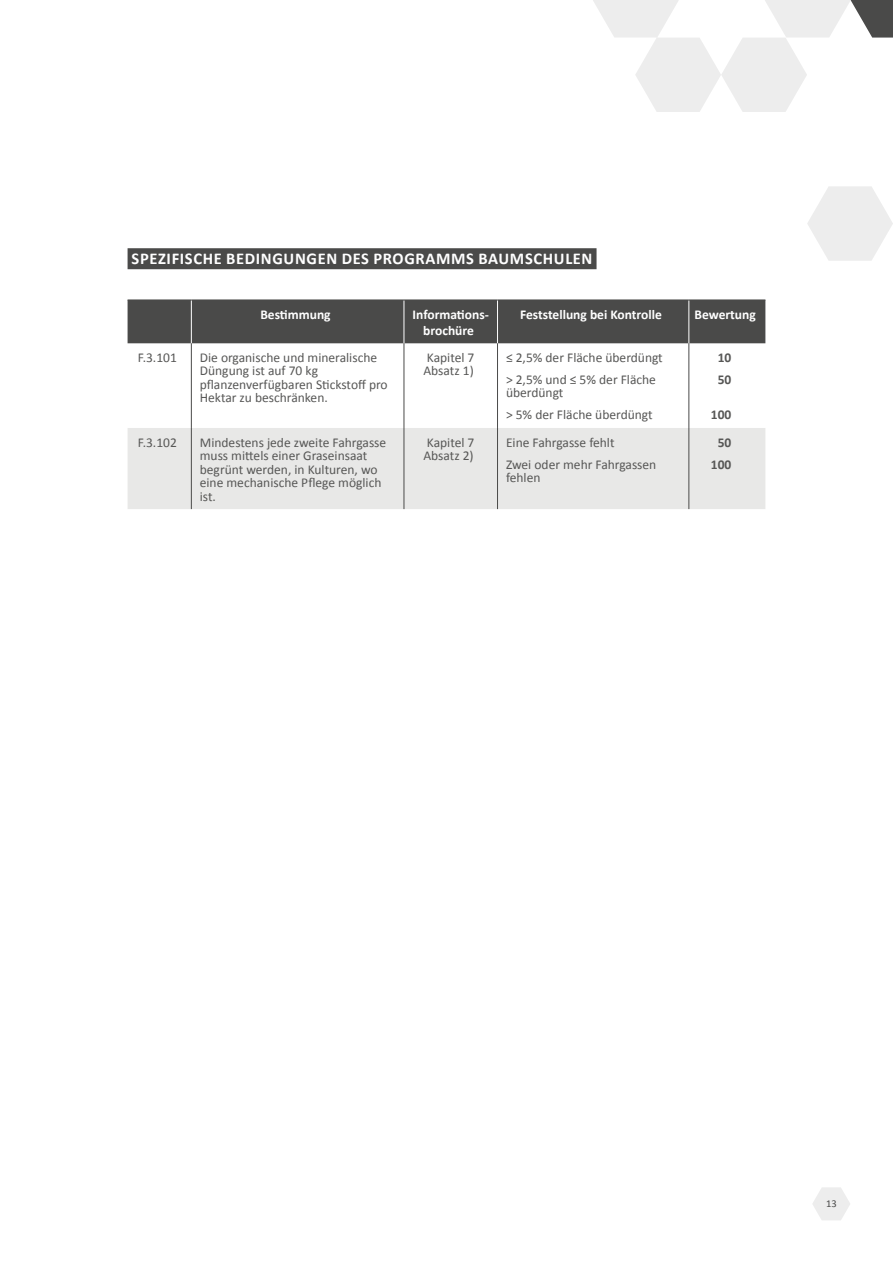
<style>
.page{position:relative;width:893px;height:1263px;background:#fff}
.page>*{position:absolute;margin:0;border:0;box-sizing:border-box;transform-origin:0 0}
.t1{font:700 16.5px "Calibri";letter-spacing:.04em;color:#fff}
.t2{font:13.5px/13.5px "Calibri";color:#575756}
.t3{font:700 13.5px/16.2px "Calibri";color:#fff;text-align:center}
.t4{font:700 13.5px/22px "Calibri";color:#575756}
.t5{font:10.5px "Calibri";color:#4a4a49}
</style>
<div class="page">
<svg style="left:813px;top:1187px;width:37px;height:33px"></svg>
<svg style="left:807px;top:186px;width:86px;height:75px"></svg>
<svg style="left:593px;top:0;width:300px;height:112px"></svg>
<div style="left:128px;top:248px;width:468px;height:21px;background:#4a4a49"></div>
<div style="left:128px;top:301px;width:637px;height:42px;background:#4a4a49"></div>
<div style="left:128px;top:428px;width:637px;height:81px;background:#e8e8e7"></div>
<hr style="left:191px;top:300px;width:1px;height:43px;background:#fff">
<hr style="left:404px;top:300px;width:1px;height:43px;background:#fff">
<hr style="left:497px;top:300px;width:1px;height:43px;background:#fff">
<hr style="left:689px;top:300px;width:1px;height:43px;background:#fff">
<hr style="left:128px;top:300px;width:63px;height:1px;background:#4a4a49">
<hr style="left:191px;top:300px;width:213px;height:1px;background:#4a4a49">
<hr style="left:404px;top:300px;width:93px;height:1px;background:#4a4a49">
<hr style="left:497px;top:300px;width:192px;height:1px;background:#4a4a49">
<hr style="left:689px;top:300px;width:76px;height:1px;background:#4a4a49">
<hr style="left:191px;top:343px;width:1px;height:85px;background:#4a4a49">
<hr style="left:404px;top:343px;width:1px;height:85px;background:#4a4a49">
<hr style="left:497px;top:343px;width:1px;height:85px;background:#4a4a49">
<hr style="left:689px;top:343px;width:1px;height:85px;background:#4a4a49">
<hr style="left:191px;top:428px;width:1px;height:81px;background:#4a4a49">
<hr style="left:404px;top:428px;width:1px;height:81px;background:#4a4a49">
<hr style="left:497px;top:428px;width:1px;height:81px;background:#4a4a49">
<hr style="left:689px;top:428px;width:1px;height:81px;background:#4a4a49">
<p class="t1" style="left:132px;top:248px;width:462px">SPEZIFISCHE BEDINGUNGEN DES PROGRAMMS BAUMSCHULEN</p>
<p class="t3" style="left:260px;top:306px;width:72px">Bestimmung</p>
<p class="t3" style="left:413px;top:306px;width:78px">Informations&shy;brochüre</p>
<p class="t3" style="left:520px;top:306px;width:143px">Feststellung bei Kontrolle</p>
<p class="t3" style="left:694px;top:306px;width:63px">Bewertung</p>
<p class="t2" style="left:138px;top:350px;width:41px">F.3.101</p>
<p class="t2" style="left:200px;top:350px;width:189px">Die organische und mineralische<br>Düngung ist auf 70 kg pflanzenverfügbaren Stickstoff pro<br>Hektar zu beschränken.</p>
<p class="t2" style="left:423px;top:350px;width:53px">Kapitel 7<br>Absatz 1)</p>
<p class="t2" style="left:506px;top:346px;width:158px;line-height:22px">≤ 2,5% der Fläche überdüngt &gt; 2,5% und ≤ 5% der Fläche</p>
<p class="t2" style="left:506px;top:381px;width:148px;line-height:22px">überdüngt<br>&gt; 5% der Fläche überdüngt</p>
<p class="t2" style="left:138px;top:435px;width:41px">F.3.102</p>
<p class="t2" style="left:200px;top:435px;width:188px">Mindestens jede zweite Fahrgasse muss mittels einer Graseinsaat begrünt werden, in Kulturen, wo eine mechanische Pflege möglich ist.</p>
<p class="t2" style="left:423px;top:435px;width:53px">Kapitel 7<br>Absatz 2)</p>
<p class="t2" style="left:506px;top:430px;width:152px;line-height:22px">Eine Fahrgasse fehlt<br>Zwei oder mehr Fahrgassen</p>
<p class="t2" style="left:506px;top:470px;width:36px">fehlen</p>
<p class="t4" style="left:718px;top:346px;width:15px">10<br>50</p>
<p class="t4" style="left:711px;top:404px;width:22px">100</p>
<p class="t4" style="left:711px;top:431px;width:22px;text-align:center">50<br>100</p>
<p class="t5" style="left:826px;top:1197px;width:12px">13</p>
</div>
